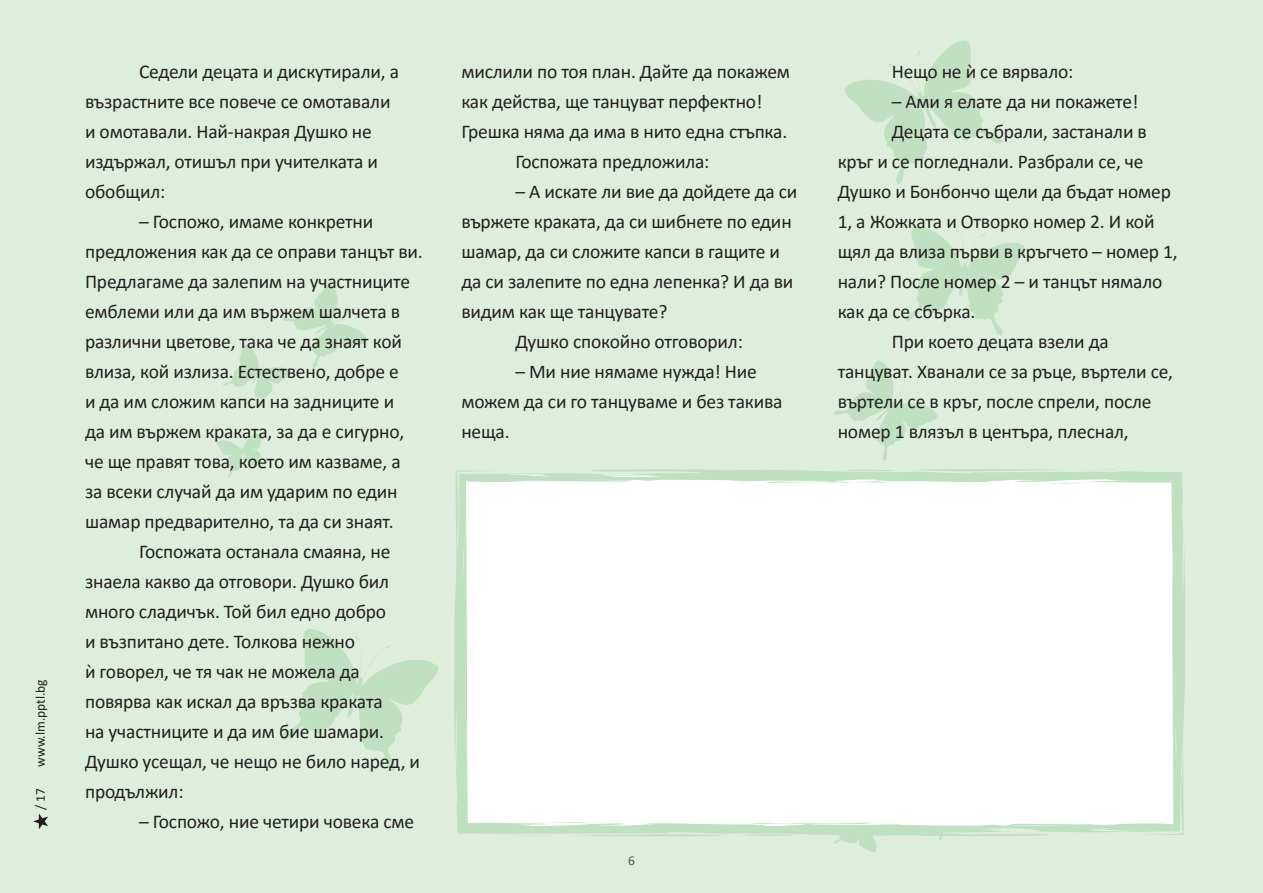
<style>
.page{position:relative;width:1263px;height:893px;background:#deeedd}
.page>*{position:absolute;margin:0;border:0;box-sizing:border-box;transform-origin:0 0}
.t1{font:19.5px/30px "Calibri";letter-spacing:-.01em;color:#231f20}
.t2{font:13.5px "Calibri";color:#231f20}
.t3{font:13.5px "Calibri";color:#57585a}
</style>
<div class="page">
<svg style="left:845px;top:41px;width:157px;height:143px"></svg>
<svg style="left:906px;top:227px;width:119px;height:108px"></svg>
<svg style="left:834px;top:360px;width:103px;height:101px"></svg>
<svg style="left:281px;top:629px;width:157px;height:142px"></svg>
<svg style="left:217px;top:433px;width:49px;height:44px"></svg>
<svg style="left:223px;top:284px;width:144px;height:125px"></svg>
<svg style="left:833px;top:837px;width:44px;height:15px"></svg>
<svg style="left:455px;top:470px;width:99px;height:6px"></svg>
<svg style="left:461px;top:475px;width:720px;height:357px;background:#fafcfa"></svg>
<svg style="left:1085px;top:602px;width:99px;height:233px;background:#f5faf5"></svg>
<svg style="left:1161px;top:474px;width:22px;height:34px"></svg>
<svg style="left:843px;top:469px;width:302px;height:15px"></svg>
<svg style="left:454px;top:476px;width:608px;height:361px;background:#fafdfa"></svg>
<svg style="left:33px;top:814px;width:15px;height:15px"></svg>
<p class="t2" style="left:31px;top:767px;width:89px;rotate:-90deg">www.lm.pptl.bg</p>
<p class="t2" style="left:31px;top:810px;width:23px;rotate:-90deg">/ 17</p>
<p class="t1" style="left:85px;top:56px;width:315px;text-indent:54px">Седели децата и дискутирали, а възрастните все повече се омотавали и омотавали. Най-накрая Душко не издържал, отишъл при учителката и обобщил:</p>
<p class="t1" style="left:85px;top:206px;width:339px;text-indent:54px">– Госпожо, имаме конкретни предложения как да се оправи танцът ви.<br>Предлагаме да залепим на участниците емблеми или да им вържем шалчета в различни цветове, така че да знаят кой влиза, кой излиза. Естествено, добре е<br>и да им сложим капси на задниците и<br>да им вържем краката, за да е сигурно, че ще правят това, което им казваме, а за всеки случай да им ударим по един шамар предварително, та да си знаят.</p>
<p class="t1" style="left:85px;top:536px;width:337px;text-indent:54px">Госпожата останала смаяна, не знаела какво да отговори. Душко бил много сладичък. Той бил едно добро<br>и възпитано дете. Толкова нежно<br>ѝ говорел, че тя чак не можела да повярва как искал да връзва краката<br>на участниците и да им бие шамари.<br>Душко усещал, че нещо не било наред, и продължил:</p>
<p class="t1" style="left:139px;top:806px;width:277px">– Госпожо, ние четири човека сме</p>
<p class="t1" style="left:461px;top:56px;width:330px">мислили по тоя план. Дайте да покажем как действа, ще танцуват перфектно!<br>Грешка няма да има в нито една стъпка.</p>
<p class="t1" style="left:515px;top:146px;width:196px">Госпожата предложила:</p>
<p class="t1" style="left:461px;top:176px;width:337px;text-indent:54px">– А искате ли вие да дойдете да си вържете краката, да си шибнете по един шамар, да си сложите капси в гащите и да си залепите по една лепенка? И да ви видим как ще танцувате?</p>
<p class="t1" style="left:515px;top:326px;width:229px">Душко спокойно отговорил:</p>
<p class="t1" style="left:461px;top:356px;width:323px;text-indent:54px">– Ми ние нямаме нужда! Ние можем да си го танцуваме и без такива неща.</p>
<p class="t3" style="left:628px;top:851px;width:8px">6</p>
<p class="t1" style="left:892px;top:56px;width:183px">Нещо не ѝ се вярвало:</p>
<p class="t1" style="left:892px;top:86px;width:248px">– Ами я елате да ни покажете!</p>
<p class="t1" style="left:838px;top:116px;width:341px;text-indent:54px">Децата се събрали, застанали в кръг и се погледнали. Разбрали се, че<br>Душко и Бонбончо щели да бъдат номер<br>1, а Жожката и Отворко номер 2. И кой щял да влиза първи в кръгчето – номер 1, нали? После номер 2 – и танцът нямало как да се сбърка.</p>
<p class="t1" style="left:838px;top:326px;width:337px;text-indent:54px">При което децата взели да танцуват. Хванали се за ръце, въртели се, въртели се в кръг, после спрели, после номер 1 влязъл в центъра, плеснал,</p>
</div>
